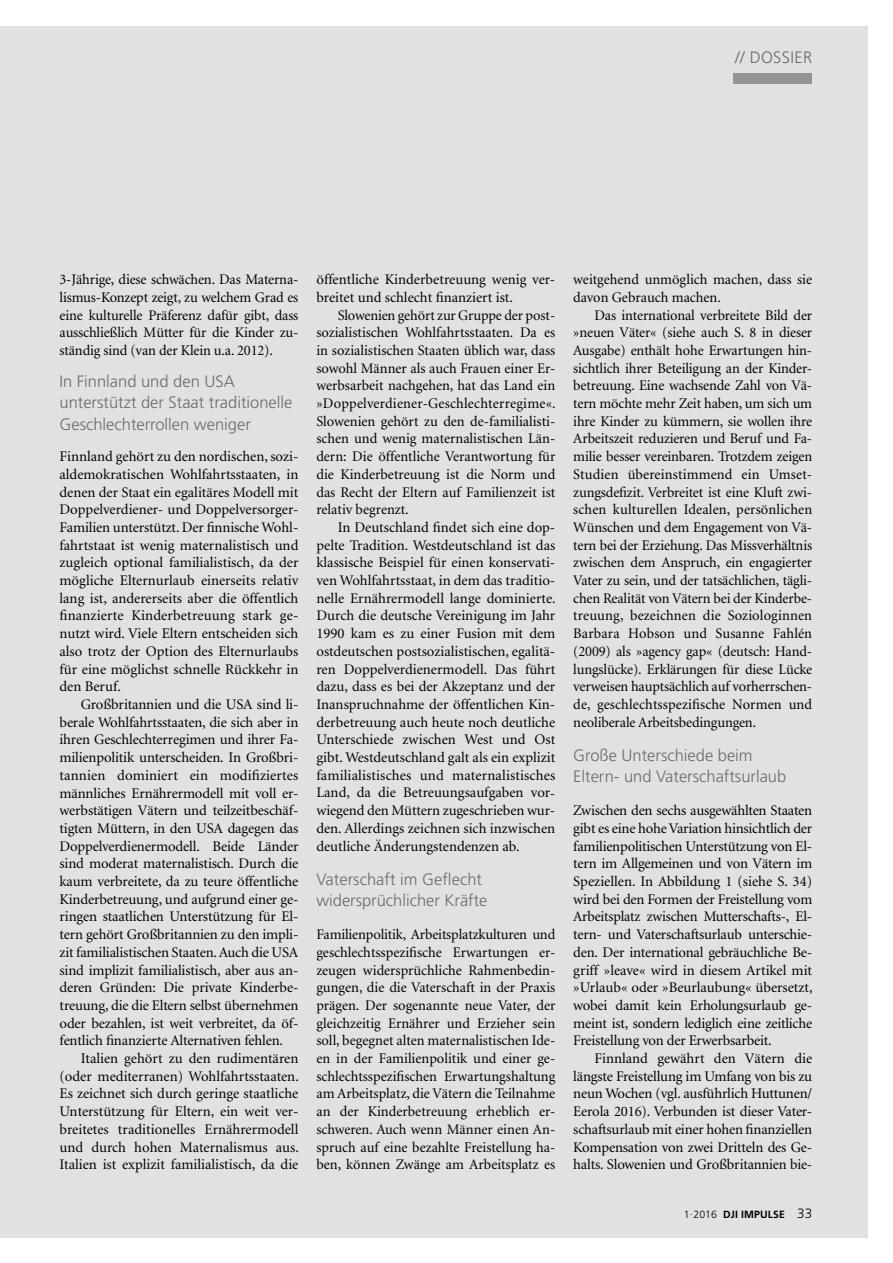
<style>
.page{position:relative;width:893px;height:1263px;background:#fff}
.page>*{position:absolute;margin:0;border:0;box-sizing:border-box;transform-origin:0 0}
.t1{font:300 16.5px/21.5px "Frutiger";color:#6a6a6a}
.t2{font:300 16.5px "Frutiger";letter-spacing:.02em;color:#6a6a6a}
.t3{font:14.7px/17.7px "Minion";letter-spacing:-.005em;color:#000;text-align:justify}
.t4{font:700 10.5px "Frutiger";letter-spacing:.01em;color:#000}
.s1{font-weight:300}
.s2{font-weight:300;font-size:13.5px}
</style>
<div class="page">
<div style="left:0;top:26px;width:867px;height:1211px;background:#e2e1e2"></div>
<div style="left:733px;top:73px;width:79px;height:10px;background:#949494"></div>
<p class="t2" style="left:735px;top:48px;width:79px">// DOSSIER</p>
<p class="t3" style="left:60px;top:271px;width:240px">3-Jährige, diese schwächen. Das Materna&shy;lismus-Konzept zeigt, zu welchem Grad es eine kulturelle Präferenz dafür gibt, dass ausschließlich Mütter für die Kinder zu&shy;ständig sind (van der Klein u.a. 2012).</p>
<p class="t1" style="left:60px;top:370px;width:234px">In Finnland und den USA unterstützt der Staat traditionelle<br>Geschlechterrollen weniger</p>
<p class="t3" style="left:60px;top:448px;width:240px">Finnland gehört zu den nordischen, sozi&shy;aldemokratischen Wohlfahrtsstaaten, in denen der Staat ein egalitäres Modell mit Doppelverdiener- und Doppelversorger-Familien unterstützt. Der finnische Wohl&shy;fahrtstaat ist wenig maternalistisch und zugleich optional familialistisch, da der mögliche Elternurlaub einerseits relativ lang ist, andererseits aber die öffentlich finanzierte Kinderbetreuung stark ge&shy;nutzt wird. Viele Eltern entscheiden sich also trotz der Option des Elternurlaubs für eine möglichst schnelle Rückkehr in den Beruf.</p>
<p class="t3" style="left:60px;top:696px;width:240px;text-indent:21px">Großbritannien und die USA sind li&shy;berale Wohlfahrtsstaaten, die sich aber in ihren Geschlechterregimen und ihrer Fa&shy;milienpolitik unterscheiden. In Großbri&shy;tannien dominiert ein modifiziertes männliches Ernährermodell mit voll er&shy;werbstätigen Vätern und teilzeitbeschäf&shy;tigten Müttern, in den USA dagegen das Doppelverdienermodell. Beide Länder sind moderat maternalistisch. Durch die kaum verbreitete, da zu teure öffentliche Kinderbetreuung, und aufgrund einer ge&shy;ringen staatlichen Unterstützung für El&shy;tern gehört Großbritannien zu den impli&shy;zit familialistischen Staaten. Auch die USA sind implizit familialistisch, aber aus an&shy;deren Gründen: Die private Kinderbe&shy;treuung, die die Eltern selbst übernehmen oder bezahlen, ist weit verbreitet, da öf&shy;fentlich finanzierte Alternativen fehlen.</p>
<p class="t3" style="left:60px;top:1050px;width:241px;text-indent:21px">Italien gehört zu den rudimentären (oder mediterranen) Wohlfahrtsstaaten.<br>Es zeichnet sich durch geringe staatliche Unterstützung für Eltern, ein weit ver&shy;breitetes traditionelles Ernährermodell und durch hohen Maternalismus aus.<br>Italien ist explizit familialistisch, da die</p>
<p class="t3" style="left:316px;top:271px;width:240px">öffentliche Kinderbetreuung wenig ver&shy;breitet und schlecht finanziert ist.</p>
<p class="t3" style="left:316px;top:306px;width:241px;text-indent:21px">Slowenien gehört zur Gruppe der post&shy;sozialistischen Wohlfahrtsstaaten. Da es in sozialistischen Staaten üblich war, dass sowohl Männer als auch Frauen einer Er&shy;werbsarbeit nachgehen, hat das Land ein »Doppelverdiener-Geschlechterregime«.<br>Slowenien gehört zu den de-familialisti&shy;schen und wenig maternalistischen Län&shy;dern: Die öffentliche Verantwortung für die Kinderbetreuung ist die Norm und das Recht der Eltern auf Familienzeit ist relativ begrenzt.</p>
<p class="t3" style="left:316px;top:519px;width:241px;text-indent:21px">In Deutschland findet sich eine dop&shy;pelte Tradition. Westdeutschland ist das klassische Beispiel für einen konservati&shy;ven Wohlfahrtsstaat, in dem das traditio&shy;nelle Ernährermodell lange dominierte.<br>Durch die deutsche Vereinigung im Jahr 1990 kam es zu einer Fusion mit dem ostdeutschen postsozialistischen, egalitä&shy;ren Doppelverdienermodell. Das führt dazu, dass es bei der Akzeptanz und der Inanspruchnahme der öffentlichen Kin&shy;derbetreuung auch heute noch deutliche Unterschiede zwischen West und Ost gibt. Westdeutschland galt als ein explizit familialistisches und maternalistisches Land, da die Betreuungsaufgaben vor&shy;wiegend den Müttern zugeschrieben wur&shy;den. Allerdings zeichnen sich inzwischen deutliche Änderungstendenzen ab.</p>
<p class="t1" style="left:316px;top:868px;width:173px">Vaterschaft im Geflecht widersprüchlicher Kräfte</p>
<p class="t3" style="left:316px;top:926px;width:240px">Familienpolitik, Arbeitsplatzkulturen und geschlechtsspezifische Erwartungen er&shy;zeugen widersprüchliche Rahmenbedin&shy;gungen, die die Vaterschaft in der Praxis prägen. Der sogenannte neue Vater, der gleichzeitig Ernährer und Erzieher sein soll, begegnet alten maternalistischen Ide&shy;en in der Familienpolitik und einer ge&shy;schlechtsspezifischen Erwartungshaltung am Arbeitsplatz, die Vätern die Teilnahme an der Kinderbetreuung erheblich er&shy;schweren. Auch wenn Männer einen An&shy;spruch auf eine bezahlte Freistellung ha&shy;ben, können Zwänge am Arbeitsplatz es</p>
<p class="t3" style="left:573px;top:271px;width:240px">weitgehend unmöglich machen, dass sie davon Gebrauch machen.</p>
<p class="t3" style="left:573px;top:306px;width:240px;text-indent:21px">Das international verbreitete Bild der »neuen Väter« (siehe auch S. 8 in dieser Ausgabe) enthält hohe Erwartungen hin&shy;sichtlich ihrer Beteiligung an der Kinder&shy;betreuung. Eine wachsende Zahl von Vä&shy;tern möchte mehr Zeit haben, um sich um ihre Kinder zu kümmern, sie wollen ihre Arbeitszeit reduzieren und Beruf und Fa&shy;milie besser vereinbaren. Trotzdem zeigen Studien übereinstimmend ein Umset&shy;zungsdefizit. Verbreitet ist eine Kluft zwi&shy;schen kulturellen Idealen, persönlichen Wünschen und dem Engagement von Vä&shy;tern bei der Erziehung. Das Missverhältnis zwischen dem Anspruch, ein engagierter Vater zu sein, und der tatsächlichen, tägli&shy;chen Realität von Vätern bei der Kinderbe&shy;treuung, bezeichnen die Soziologinnen Barbara Hobson und Susanne Fahlén (2009) als »agency gap« (deutsch: Hand&shy;lungslücke). Erklärungen für diese Lücke verweisen hauptsächlich auf vorherrschen&shy;de, geschlechtsspezifische Normen und neoliberale Arbeitsbedingungen.</p>
<p class="t1" style="left:573px;top:744px;width:214px">Große Unterschiede beim<br>Eltern- und Vaterschaftsurlaub</p>
<p class="t3" style="left:573px;top:802px;width:241px">Zwischen den sechs ausgewählten Staaten gibt es eine hohe Variation hinsichtlich der familienpolitischen Unterstützung von El&shy;tern im Allgemeinen und von Vätern im Speziellen. In Abbildung 1 (siehe S. 34) wird bei den Formen der Freistellung vom Arbeitsplatz zwischen Mutterschafts-, El&shy;tern- und Vaterschaftsurlaub unterschie&shy;den. Der international gebräuchliche Be&shy;griff »leave« wird in diesem Artikel mit »Urlaub« oder »Beurlaubung« übersetzt, wobei damit kein Erholungsurlaub ge&shy;meint ist, sondern lediglich eine zeitliche Freistellung von der Erwerbsarbeit.</p>
<p class="t3" style="left:573px;top:1050px;width:240px;text-indent:21px">Finnland gewährt den Vätern die längste Freistellung im Umfang von bis zu neun Wochen (vgl. ausführlich Huttunen/ Eerola 2016). Verbunden ist dieser Vater&shy;schaftsurlaub mit einer hohen finanziellen Kompensation von zwei Dritteln des Ge&shy;halts. Slowenien und Großbritannien bie-</p>
<p class="t4" style="left:684px;top:1208px;width:130px"><span class="s1">1</span><sup>.</sup><span class="s1">2016</span> DJI IMPULSE <span class="s2">33</span></p>
</div>
